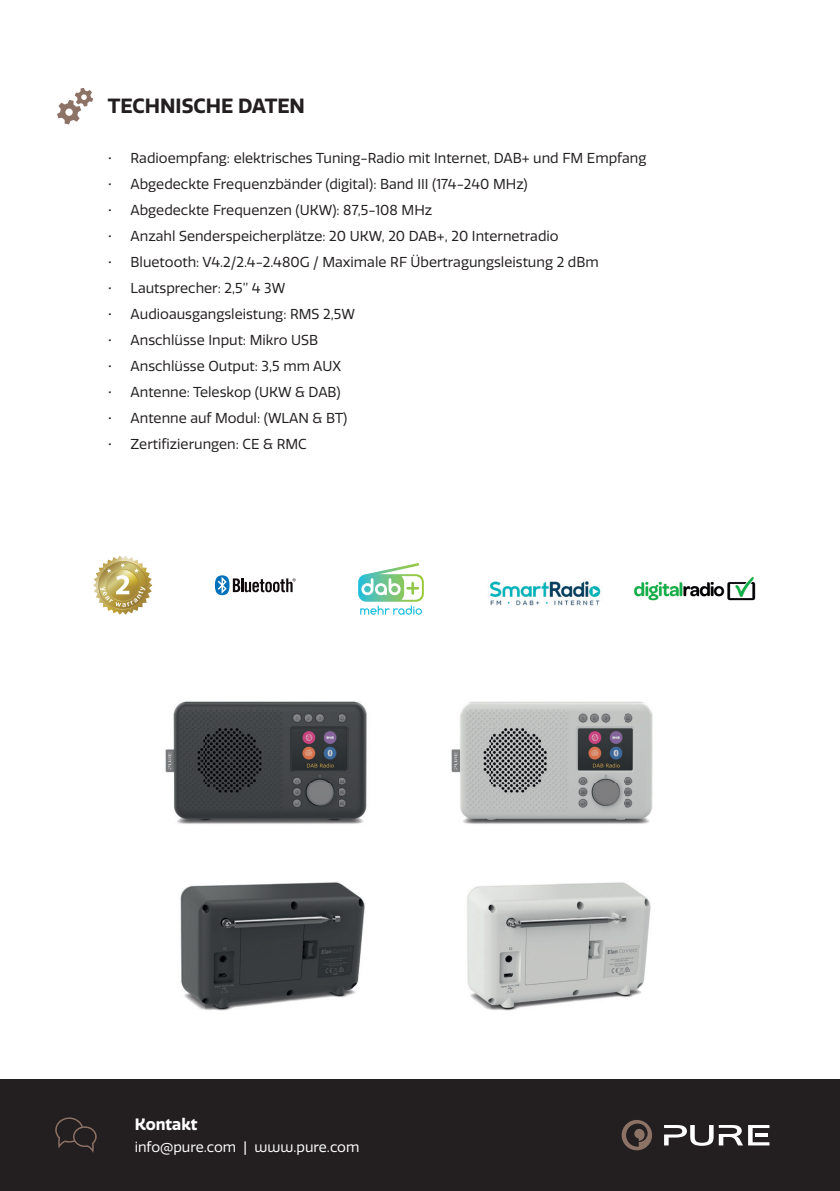
<style>
.page{position:relative;width:840px;height:1191px;background:#fff}
.page>*{position:absolute;margin:0;border:0;box-sizing:border-box;transform-origin:0 0}
.t1{font:700 20px "Quatro";color:#231f20}
.t2{font:700 16px "Quatro";color:#fff}
.t3{font:14px "Quatro";color:#231f20}
.t4{font:14px "Quatro";color:#fff}
</style>
<div class="page">
<div style="left:0;top:1079px;width:839px;height:112px;background:#231f20"></div>
<svg style="left:57px;top:88px;width:36px;height:36px"></svg>
<svg style="left:55px;top:1117px;width:42px;height:35px"></svg>
<svg style="left:215px;top:575px;width:80px;height:20px"></svg>
<img style="left:93px;top:572px;width:57px;height:41px">
<img style="left:107px;top:556px;width:45px;height:37px">
<img style="left:96px;top:590px;width:35px;height:25px">
<img style="left:98px;top:561px;width:49px;height:48px">
<svg style="left:100px;top:563px;width:45px;height:44px;background:#c5b26e"></svg>
<svg style="left:664px;top:1125px;width:105px;height:20px"></svg>
<svg style="left:621px;top:1120px;width:30px;height:30px"></svg>
<img style="left:165px;top:701px;width:202px;height:123px">
<img style="left:180px;top:882px;width:185px;height:129px">
<img style="left:451px;top:701px;width:202px;height:123px">
<img style="left:467px;top:882px;width:184px;height:129px">
<svg style="left:358px;top:563px;width:65px;height:52px"></svg>
<img style="left:489px;top:581px;width:112px;height:25px">
<img style="left:634px;top:576px;width:122px;height:25px">
<h1 class="t1" style="left:108px;top:94px;width:199px">TECHNISCHE DATEN</h1>
<p class="t3" style="left:108px;top:150px;width:540px">• Radioempfang: elektrisches Tuning-Radio mit Internet, DAB+ und FM Empfang</p>
<p class="t3" style="left:108px;top:176px;width:421px">• Abgedeckte Frequenzbänder (digital): Band III (174-240 MHz)</p>
<p class="t3" style="left:108px;top:202px;width:326px">• Abgedeckte Frequenzen (UKW): 87,5-108 MHz</p>
<p class="t3" style="left:108px;top:228px;width:452px">• Anzahl Senderspeicherplätze: 20 UKW, 20 DAB+, 20 Internetradio</p>
<p class="t3" style="left:108px;top:254px;width:492px">• Bluetooth: V4.2/2.4-2.480G / Maximale RF Übertragungsleistung 2 dBm</p>
<p class="t3" style="left:108px;top:280px;width:179px">• Lautsprecher: 2,5’’ 4 3W</p>
<p class="t3" style="left:108px;top:306px;width:248px">• Audioausgangsleistung: RMS 2,5W</p>
<p class="t3" style="left:108px;top:332px;width:212px">• Anschlüsse Input: Mikro USB</p>
<p class="t3" style="left:108px;top:358px;width:234px">• Anschlüsse Output: 3,5 mm AUX</p>
<p class="t3" style="left:108px;top:384px;width:234px">• Antenne: Teleskop (UKW &amp; DAB)</p>
<p class="t3" style="left:108px;top:410px;width:241px">• Antenne auf Modul: (WLAN &amp; BT)</p>
<p class="t3" style="left:108px;top:436px;width:200px">• Zertifizierungen: CE &amp; RMC</p>
<p class="t2" style="left:135px;top:1115px;width:64px">Kontakt</p>
<p class="t4" style="left:135px;top:1139px;width:226px">info@pure.com | www.pure.com</p>
</div>
